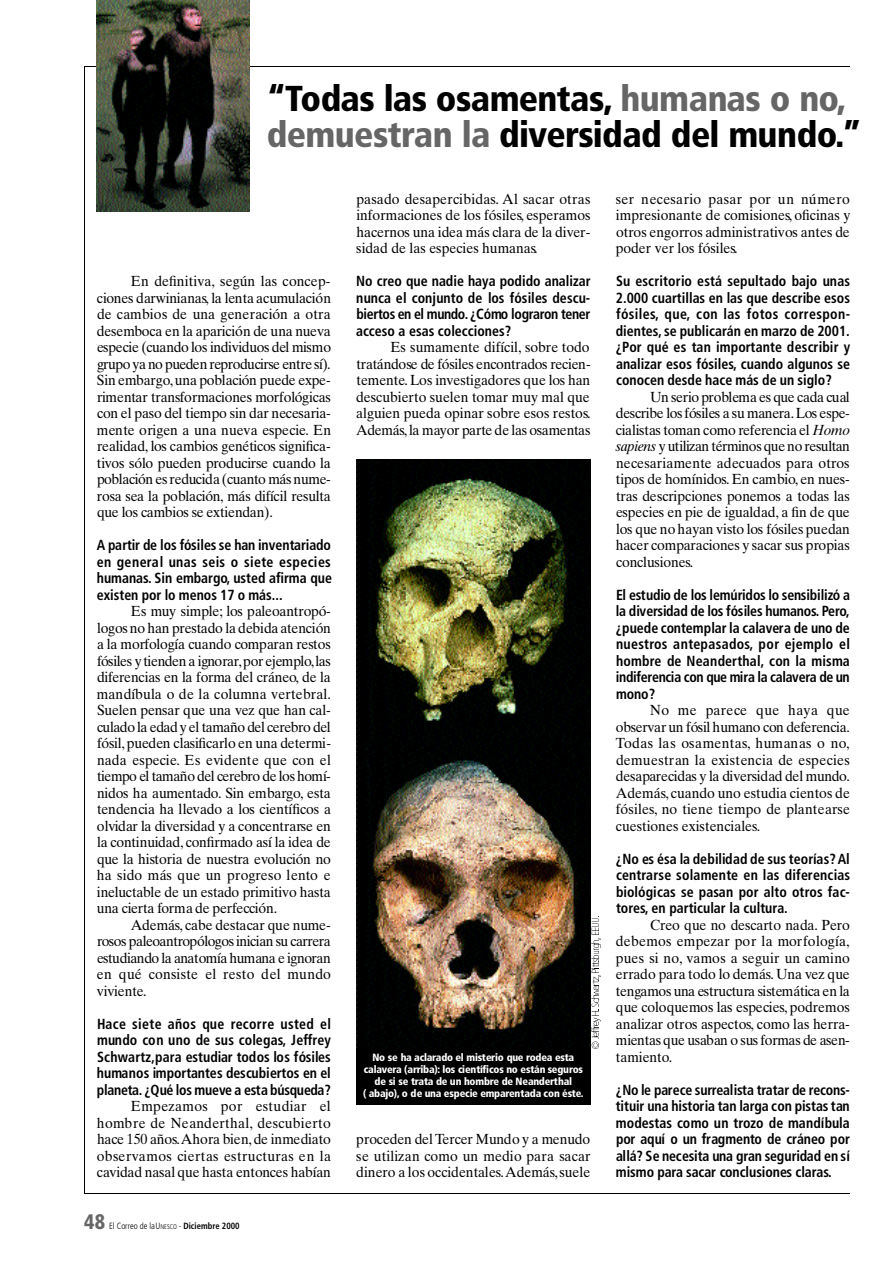
<style>
.page{position:relative;width:893px;height:1263px;background:#fff}
.page>*{position:absolute;margin:0;border:0;box-sizing:border-box;transform-origin:0 0}
.t1{font:900 condensed 36px/36px "Frutiger";letter-spacing:-.02em;color:#000}
.t2{font:900 condensed 21px "Frutiger";color:#666;scale:.95 1}
.t3{font:14.7px/16.5px "Times Ten";color:#000;text-align:justify;scale:.95 1}
.t4{font:700 condensed 14.7px/16.5px "Frutiger";color:#000;text-align:justify;scale:.95 1}
.t5{font:900 condensed 10.5px/12px "Frutiger";letter-spacing:-.035em;color:#fff;text-align:center}
.t6{font:300 condensed 9px "Frutiger";color:#000;scale:.95 1}
.s1{color:#666}
.s2{font-size:6.75px}
.s3{font-weight:700}
.s4{font-style:italic}
</style>
<div class="page">
<hr style="left:84px;top:66px;width:765px;height:1px;background:#000">
<hr style="left:84px;top:1193px;width:765px;height:1px;background:#000">
<hr style="left:84px;top:66px;width:1px;height:1128px;background:#000">
<img style="left:97px;top:0;width:153px;height:212px">
<img style="left:356px;top:460px;width:234px;height:283px">
<img style="left:356px;top:743px;width:234px;height:305px">
<div style="left:356px;top:1048px;width:234px;height:57px;background:#000"></div>
<svg style="left:588px;top:916px;width:12px;height:132px"></svg>
<h1 class="t1" style="left:267px;top:83px;width:596px">“ Todas las osamentas, <span class="s1">humanas o no, d e m u e s t ran la</span> d i v e rsidad del mundo.”</h1>
<p class="t3" style="left:97px;top:274px;width:248px;text-indent:34px">En defin i t i v a , según las concep&shy;ciones darwinianas, la lenta acumulación de cambios de una generación a otra desemboca en la aparición de una nueva especie (cuando los individuos del mismo grupo ya no pueden reproducirse entre sí).<br>Sin embargo,una población puede expe&shy;rimentar transformaciones morfológicas con el paso del tiempo sin dar necesaria&shy;mente origen a una nueva especie. E n r e a l i d a d , los cambios genéticos signific a&shy;tivos sólo pueden producirse cuando la población es reducida (cuanto más nume&shy;rosa sea la población, más difícil resulta que los cambios se extiendan).</p>
<p class="t4" style="left:97px;top:538px;width:249px">A partir de los fósiles se han inventariado en general unas seis o siete especies humanas. Sin embargo, usted afirma que existen por lo menos 17 o más...</p>
<p class="t3" style="left:97px;top:604px;width:248px;text-indent:34px">Es muy simple; los paleoantropó&shy;logos no han prestado la debida atención a la morfología cuando comparan restos fósiles y tienden a ignorar,por ejemplo,l a s diferencias en la forma del cráneo, de la mandíbula o de la columna vertebral.<br>Suelen pensar que una vez que han cal&shy;culado la edad y el tamaño del cerebro del f ó s i l ,pueden clasificarlo en una determi&shy;nada especie. Es evidente que con el tiempo el tamaño del cerebro de los homí&shy;nidos ha aumentado. Sin embargo, e s t a tendencia ha llevado a los científicos a olvidar la diversidad y a concentrarse en la continuidad, c o n firmado así la idea de que la historia de nuestra evolución no ha sido más que un progreso lento e ineluctable de un estado primitivo hasta una cierta forma de perfección.</p>
<p class="t3" style="left:97px;top:918px;width:248px;text-indent:34px">A d e m á s, cabe destacar que nume&shy;rosos paleoantropólogos inician su carrera estudiando la anatomía humana e ignoran en qué consiste el resto del mundo v i v i e n t e.</p>
<p class="t4" style="left:97px;top:1016px;width:248px">Hace siete años que re c o r re usted el mundo con uno de sus colegas, Je f f re y S c h w a r t z ,p a ra estudiar todos los fósiles humanos importantes descubiertos en el p l a n e t a . ¿Qué los mueve a esta búsqueda?</p>
<p class="t3" style="left:97px;top:1099px;width:248px;text-indent:34px">Empezamos por estudiar el hombre de Neanderthal, d e s c u b i e r t o hace 150 años.Ahora bien,de inmediato observamos ciertas estructuras en la cavidad nasal que hasta entonces habían</p>
<h2 class="t2" style="left:84px;top:1214px;width:23px">48</h2>
<p class="t6" style="left:109px;top:1222px;width:139px">El Correo de la U<span class="s2">NESCO</span> - <span class="s3">Diciembre 2000</span></p>
<p class="t3" style="left:356px;top:192px;width:248px">pasado desapercibidas. Al sacar otras informaciones de los fósiles, esperamos hacernos una idea más clara de la diver&shy;sidad de las especies humanas.</p>
<p class="t4" style="left:356px;top:274px;width:248px">No creo que nadie haya podido analizar nunca el conjunto de los fósiles descu&shy;biertos en el mundo.¿Cómo logra ron tener acceso a esas colecciones?</p>
<p class="t3" style="left:356px;top:340px;width:248px;text-indent:34px">Es sumamente difícil, sobre todo tratándose de fósiles encontrados recien&shy;t e m e n t e. Los investigadores que los han descubierto suelen tomar muy mal que alguien pueda opinar sobre esos restos.<br>A d e m á s,la mayor parte de las osamentas</p>
<p class="t5" style="left:363px;top:1052px;width:222px">No se ha aclarado el misterio que rodea esta<br>c a l a v e ra (arriba): los científicos no están seguro s de si se trata de un hombre de Neanderthal<br>( abajo), o de una especie emparentada con éste.</p>
<p class="t3" style="left:356px;top:1132px;width:248px">proceden del Tercer Mundo y a menudo se utilizan como un medio para sacar dinero a los occidentales.A d e m á s,s u e l e</p>
<p class="t3" style="left:615px;top:192px;width:248px">ser necesario pasar por un número impresionante de comisiones, oficinas y otros engorros administrativos antes de poder ver los fósiles.</p>
<p class="t4" style="left:615px;top:274px;width:248px">Su escritorio está sepultado bajo unas 2.000 cuartillas en las que describe esos f ó s i l e s, q u e, con las fotos corre s p o n&shy;dientes, se publicarán en marzo de 2001. ¿ Por qué es tan importante describir y analizar esos fósiles, cuando algunos se conocen desde hace más de un siglo?</p>
<p class="t3" style="left:615px;top:390px;width:248px;text-indent:34px">Un serio problema es que cada cual describe los fósiles a su manera.Los espe&shy;cialistas toman como referencia el <span class="s4">H o m o s a p i e n s</span> y utilizan términos que no resultan necesariamente adecuados para otros tipos de homínidos. En cambio, en nues&shy;tras descripciones ponemos a todas las especies en pie de igualdad, a fin de que los que no hayan visto los fósiles puedan hacer comparaciones y sacar sus propias c o n c l u s i o n e s.</p>
<p class="t4" style="left:615px;top:587px;width:248px">El estudio de los lemúridos lo sensibilizó a la diversidad de los fósiles humanos. Pe ro, ¿puede contemplar la calavera de uno de n u e s t ros antepasados, por ejemplo el h o m b re de Neanderthal, con la misma i n d i f e rencia con que mira la calavera de un m o n o ?</p>
<p class="t3" style="left:615px;top:703px;width:248px;text-indent:34px">No me parece que haya que observar un fósil humano con deferencia.<br>Todas las osamentas, humanas o no, demuestran la existencia de especies desaparecidas y la diversidad del mundo.<br>Además, cuando uno estudia cientos de f ó s i l e s, no tiene tiempo de plantearse cuestiones existenciales.</p>
<p class="t4" style="left:616px;top:851px;width:248px">¿No es ésa la debilidad de sus teorías? A l c e n t ra rse solamente en las difere n c i a s biológicas se pasan por alto otros fac&shy;tores, en particular la cultura.</p>
<p class="t3" style="left:615px;top:918px;width:248px;text-indent:34px">Creo que no descarto nada. P e r o debemos empezar por la morfología, pues si no, vamos a seguir un camino errado para todo lo demás. Una vez que tengamos una estructura sistemática en la que coloquemos las especies, p o d r e m o s analizar otros aspectos, como las herra&shy;mientas que usaban o sus formas de asen&shy;t a m i e n t o.</p>
<p class="t4" style="left:615px;top:1082px;width:248px">¿No le parece surrealista tratar de re c o n s&shy;tituir una historia tan larga con pistas tan modestas como un trozo de mandíbula por aquí o un fragmento de cráneo por allá? Se necesita una gran seguridad en sí mismo para sacar conclusiones clara s.</p>
</div>
